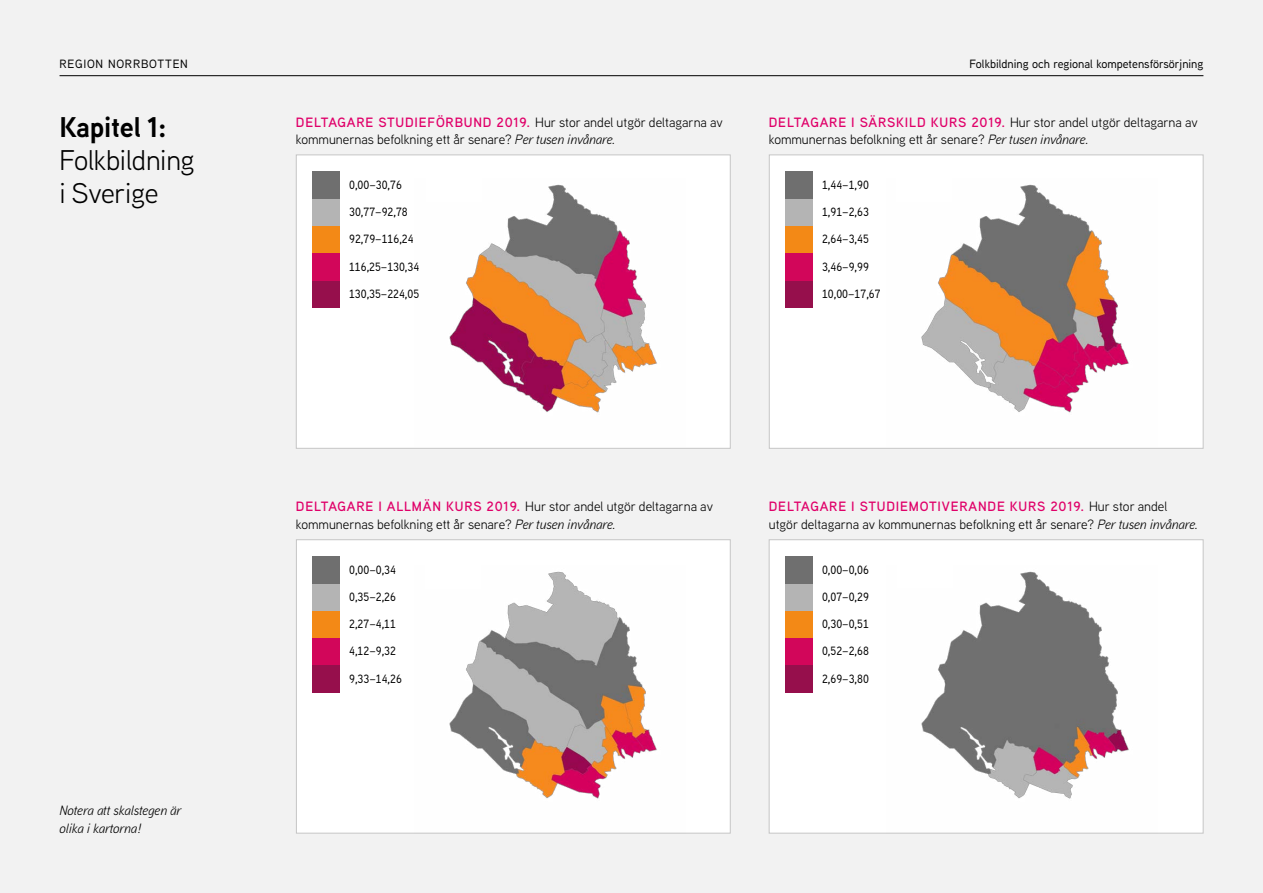
<style>
.page{position:relative;width:1263px;height:893px;background:#f2f2f2}
.page>*{position:absolute;margin:0;border:0;box-sizing:border-box;transform-origin:0 0}
.t1{font:28.5px/33px "Aaux Next";letter-spacing:-.01em;color:#000}
.t2{font:700 28.5px "Aaux Next";letter-spacing:-.01em;color:#000}
.t3{font:13.5px/17.2px "Aaux Next";color:#000}
.t4{font:italic 13.5px/18px "Aaux Next";color:#000}
.Legendsiffra{font:500 12px "Aaux Next";color:#000}
.Legendsiffra-2{font:500 12px "Aaux Next";letter-spacing:.06em;color:#000}
.s1{font-weight:600;color:#e00069}
.s2{font-style:italic}
</style>
<div class="page">
<hr style="left:60px;top:75px;width:1143px;height:1px;background:#000">
<div style="left:769px;top:539px;width:434px;height:294px;background:#fff;border:1px solid #c6c6c6"></div>
<div style="left:296px;top:155px;width:434px;height:294px;background:#fff;border:1px solid #c6c6c6"></div>
<div style="left:296px;top:539px;width:434px;height:294px;background:#fff;border:1px solid #c6c6c6"></div>
<div style="left:769px;top:155px;width:434px;height:294px;background:#fff;border:1px solid #c6c6c6"></div>
<div style="left:313px;top:665px;width:27px;height:27px;background:#960f4c"></div>
<div style="left:785px;top:665px;width:28px;height:27px;background:#960f4c"></div>
<div style="left:313px;top:280px;width:27px;height:27px;background:#960f4c"></div>
<div style="left:313px;top:638px;width:27px;height:27px;background:#d2065a"></div>
<div style="left:785px;top:638px;width:28px;height:27px;background:#d2065a"></div>
<div style="left:313px;top:253px;width:27px;height:27px;background:#d2065a"></div>
<div style="left:313px;top:610px;width:27px;height:28px;background:#f38916"></div>
<div style="left:785px;top:610px;width:28px;height:28px;background:#f38916"></div>
<div style="left:313px;top:226px;width:27px;height:27px;background:#f38916"></div>
<div style="left:313px;top:583px;width:27px;height:27px;background:#b4b4b4"></div>
<div style="left:785px;top:583px;width:28px;height:27px;background:#b4b4b4"></div>
<div style="left:313px;top:199px;width:27px;height:27px;background:#b4b4b4"></div>
<div style="left:313px;top:556px;width:27px;height:27px;background:#6f6f6f"></div>
<div style="left:785px;top:556px;width:28px;height:27px;background:#6f6f6f"></div>
<div style="left:313px;top:171px;width:27px;height:28px;background:#6f6f6f"></div>
<div style="left:785px;top:280px;width:28px;height:27px;background:#960f4c"></div>
<div style="left:785px;top:253px;width:28px;height:27px;background:#d2065a"></div>
<div style="left:785px;top:226px;width:28px;height:27px;background:#f38916"></div>
<div style="left:785px;top:199px;width:28px;height:27px;background:#b4b4b4"></div>
<div style="left:785px;top:171px;width:28px;height:28px;background:#6f6f6f"></div>
<img style="left:921px;top:184px;width:208px;height:229px">
<img style="left:449px;top:184px;width:208px;height:229px">
<img style="left:886px;top:571px;width:271px;height:262px">
<img style="left:414px;top:571px;width:271px;height:262px">
<div style="left:426px;top:167px;width:56px;height:35px;background:#fff"></div>
<div style="left:896px;top:167px;width:55px;height:35px;background:#fff"></div>
<div style="left:897px;top:553px;width:55px;height:35px;background:#fff"></div>
<div style="left:426px;top:554px;width:55px;height:34px;background:#fff"></div>
<p class="Legendsiffra-2" style="left:60px;top:56px;width:74px">Region Norrb</p>
<p class="Legendsiffra" style="left:149px;top:56px;width:40px">otten</p>
<p class="Legendsiffra" style="left:969px;top:56px;width:235px">Folkbildning och regional kompetensförsörjning</p>
<h1 class="t2" style="left:60px;top:107px;width:109px">Kapitel 1:</h1>
<h1 class="t1" style="left:60px;top:143px;width:137px">Folkbildning i Sverige</h1>
<p class="t4" style="left:60px;top:801px;width:123px">Notera att skalstegen är olika i kartorna!</p>
<p class="t3" style="left:296px;top:113px;width:428px"><span class="s1">DELTAGARE STUDIEFÖRBUND 2019.</span> Hur stor andel utgör deltagarna av</p>
<p class="t3" style="left:296px;top:130px;width:320px">kommunernas befolkning ett år senare? <span class="s2">Per tusen invånare.</span></p>
<p class="t3" style="left:769px;top:113px;width:430px"><span class="s1">DELTAGARE I SÄRSKILD KURS 2019.</span> Hur stor andel utgör deltagarna av kommunernas befolkning ett år senare? <span class="s2">Per tusen invånare.</span></p>
<p class="Legendsiffra" style="left:349px;top:177px;width:54px">0,00–30,76</p>
<p class="Legendsiffra" style="left:822px;top:177px;width:48px">1,44–1,90</p>
<p class="Legendsiffra" style="left:349px;top:204px;width:60px">30,77–92,78</p>
<p class="Legendsiffra" style="left:822px;top:204px;width:48px">1,91–2,63</p>
<p class="Legendsiffra" style="left:349px;top:231px;width:66px">92,79–116,24</p>
<p class="Legendsiffra" style="left:822px;top:231px;width:48px">2,64–3,45</p>
<p class="Legendsiffra" style="left:349px;top:258px;width:72px">116,25–130,34</p>
<p class="Legendsiffra" style="left:822px;top:258px;width:48px">3,46–9,99</p>
<p class="Legendsiffra" style="left:349px;top:285px;width:72px">130,35–224,05</p>
<p class="Legendsiffra" style="left:822px;top:285px;width:60px">10,00–17,67</p>
<p class="t3" style="left:296px;top:498px;width:419px"><span class="s1">DELTAGARE I ALLMÄN KURS 2019.</span> Hur stor andel utgör deltagarna av kommunernas befolkning ett år senare? <span class="s2">Per tusen invånare.</span></p>
<p class="t3" style="left:769px;top:498px;width:430px"><span class="s1">DELTAGARE I STUDIEMOTIVERANDE KURS 2019.</span> Hur stor andel utgör deltagarna av kommunernas befolkning ett år senare? <span class="s2">Per tusen invånare.</span></p>
<p class="Legendsiffra" style="left:349px;top:561px;width:48px">0,00–0,34</p>
<p class="Legendsiffra" style="left:822px;top:561px;width:48px">0,00–0,06</p>
<p class="Legendsiffra" style="left:349px;top:588px;width:48px">0,35–2,26</p>
<p class="Legendsiffra" style="left:822px;top:588px;width:48px">0,07–0,29</p>
<p class="Legendsiffra" style="left:349px;top:616px;width:48px">2,27–4,11</p>
<p class="Legendsiffra" style="left:822px;top:616px;width:48px">0,30–0,51</p>
<p class="Legendsiffra" style="left:349px;top:643px;width:48px">4,12–9,32</p>
<p class="Legendsiffra" style="left:822px;top:643px;width:48px">0,52–2,68</p>
<p class="Legendsiffra" style="left:349px;top:670px;width:54px">9,33–14,26</p>
<p class="Legendsiffra" style="left:822px;top:670px;width:48px">2,69–3,80</p>
</div>
